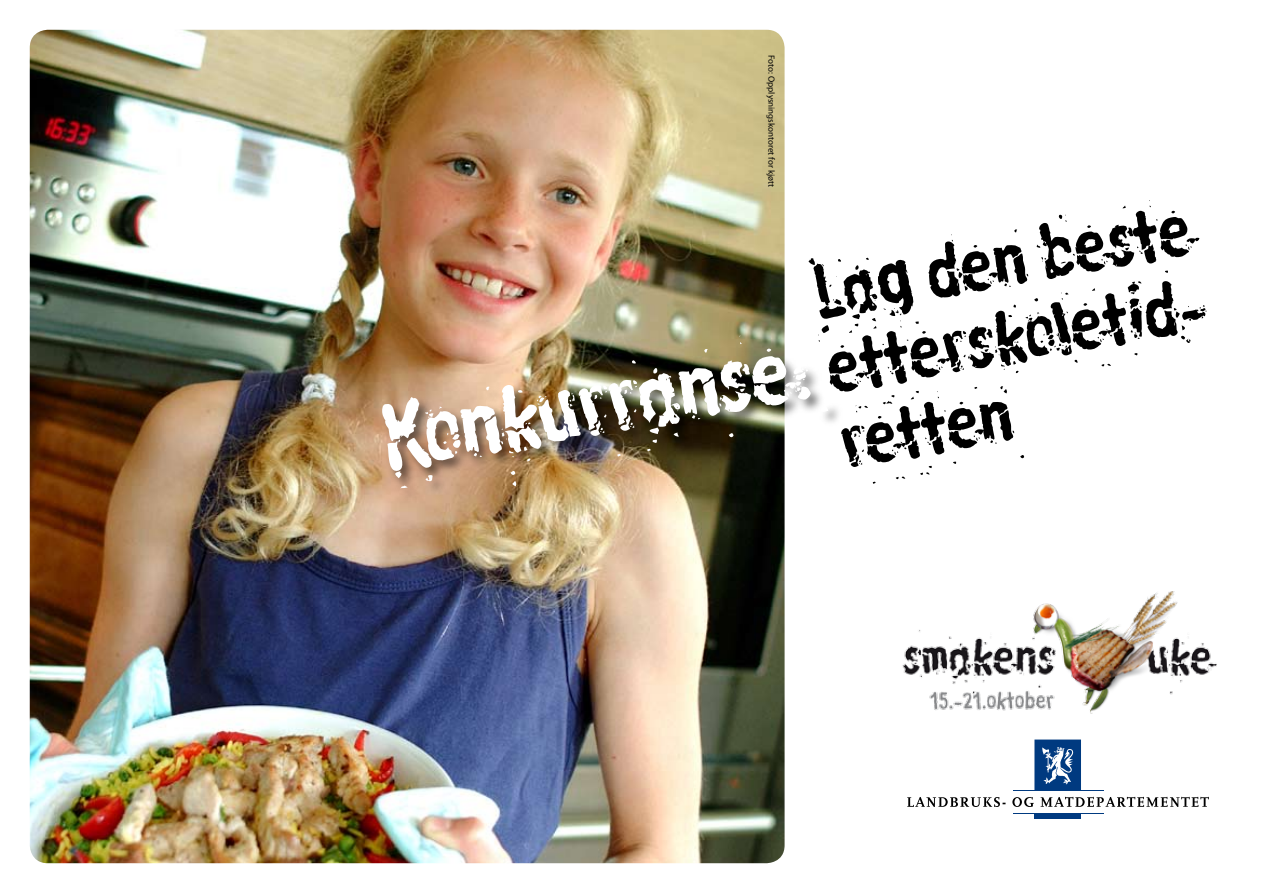
<style>
.page{position:relative;width:1263px;height:893px;background:#fff}
.page>*{position:absolute;margin:0;border:0;box-sizing:border-box;transform-origin:0 0}
.t1{font:84.75px "Linotype Russisch Brot Eat One";color:#fff}
.t2{font:69.15px/75.9px "Linotype Russisch Brot Eat One";color:#000;text-align:justify}
.t3{font:9px "Myriad Pro";color:#000}
</style>
<div class="page">
<img style="left:30px;top:30px;width:754px;height:833px;border-radius:18px">
<div style="left:379px;top:338px;width:465px;height:166px;background:#000;opacity:.54"></div>
<hr style="left:1013px;top:813px;width:90px;height:1px;background:#003a80">
<div style="left:1034px;top:813px;width:47px;height:6px;background:#003a80"></div>
<hr style="left:1013px;top:789px;width:90px;height:1px;background:#003a80">
<div style="left:1034px;top:739px;width:47px;height:51px;background:#003a80"></div>
<svg style="left:1042px;top:747px;width:32px;height:37px"></svg>
<svg style="left:907px;top:797px;width:98px;height:10px"></svg>
<svg style="left:1012px;top:797px;width:22px;height:10px"></svg>
<svg style="left:1041px;top:797px;width:168px;height:10px"></svg>
<img style="left:902px;top:591px;width:315px;height:123px">
<p class="t3" style="left:777px;top:55px;width:133px;rotate:90deg">Foto: Opplysningskontoret for kjøtt</p>
<h2 class="t2" style="left:808px;top:259px;width:392px;rotate:-10deg">Lag den beste etterskoletid&shy;retten</h2>
<h1 class="t1" style="left:374px;top:380px;width:430px;rotate:-10deg">Konkurranse:</h1>
</div>
